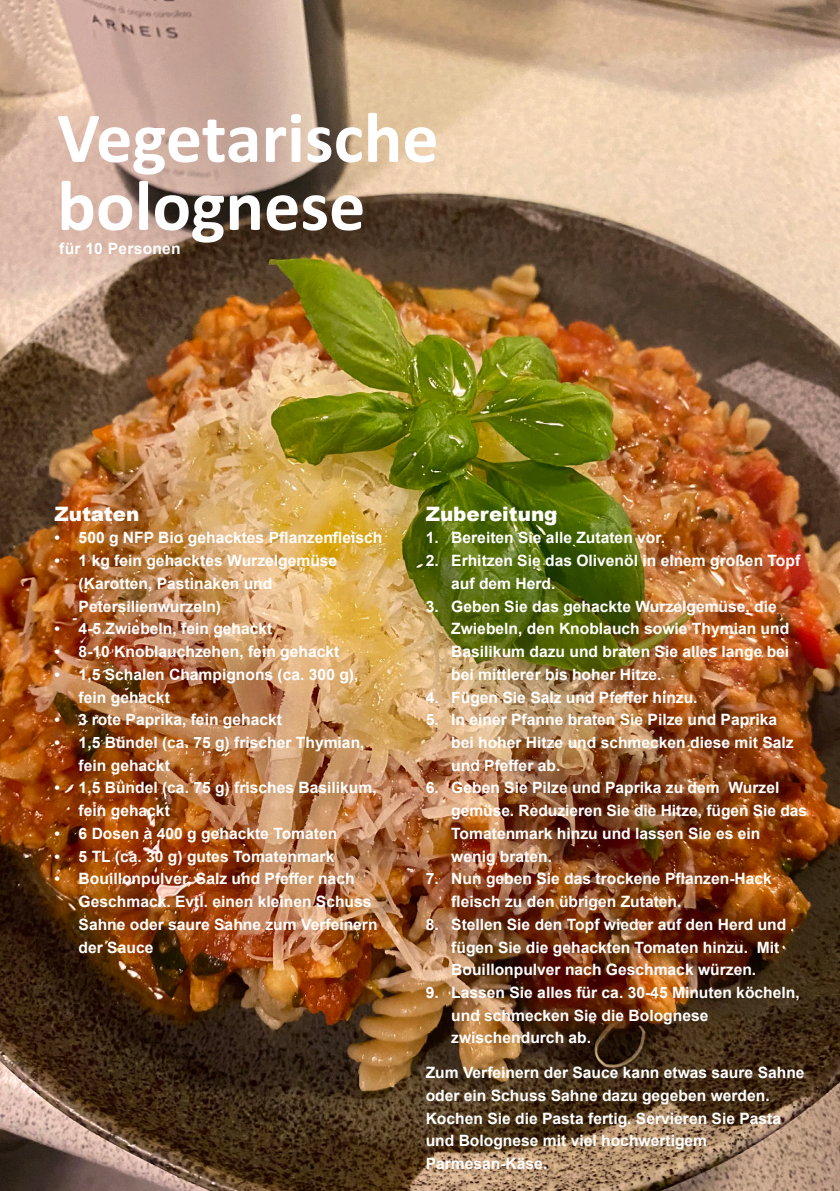
<style>
.page{position:relative;width:840px;height:1191px;background:#fff}
.page>*{position:absolute;margin:0;border:0;box-sizing:border-box;transform-origin:0 0}
.t1{font:700 72px "Calibri";color:#fff}
.t2{font:900 19.8px "Arial";color:#fff}
.t3{font:700 15.6px/22.8px "Arial";color:#fff}
</style>
<div class="page">
<img style="left:0;top:0;width:839px;height:1191px">
<p class="t1" style="left:57px;top:87px;width:383px">Vegetarische</p>
<p class="t1" style="left:57px;top:155px;width:309px">bolognese</p>
<p class="t3" style="left:59px;top:238px;width:123px">für 10 Personen</p>
<p class="t2" style="left:54px;top:499px;width:86px">Zutaten</p>
<p class="t3" style="left:54px;top:527px;width:329px">• 500 g NFP Bio gehacktes Pflanzenfleisch</p>
<p class="t3" style="left:79px;top:549px;width:260px;text-indent:-24px">• 1 kg fein gehacktes Wurzelgemüse (Karotten, Pastinaken und</p>
<p class="t3" style="left:79px;top:595px;width:144px">Petersilienwurzeln)</p>
<p class="t3" style="left:54px;top:617px;width:219px">• 4-5 Zwiebeln, fein gehackt</p>
<p class="t3" style="left:54px;top:640px;width:286px">• 8-10 Knoblauchzehen, fein gehackt</p>
<p class="t3" style="left:54px;top:663px;width:305px">• 1,5 Schalen Champignons (ca. 300 g),</p>
<p class="t3" style="left:79px;top:686px;width:93px">fein gehackt</p>
<p class="t3" style="left:54px;top:708px;width:229px">• 3 rote Paprika, fein gehackt</p>
<p class="t3" style="left:54px;top:731px;width:311px">• 1,5 Bündel (ca. 75 g) frischer Thymian,</p>
<p class="t3" style="left:79px;top:754px;width:93px">fein gehackt</p>
<p class="t3" style="left:54px;top:776px;width:323px">• 1,5 Bündel (ca. 75 g) frisches Basilikum,</p>
<p class="t3" style="left:79px;top:799px;width:93px">fein gehackt</p>
<p class="t3" style="left:54px;top:822px;width:284px">• 6 Dosen à 400 g gehackte Tomaten</p>
<p class="t3" style="left:54px;top:845px;width:281px">• 5 TL (ca. 30 g) gutes Tomatenmark</p>
<p class="t3" style="left:79px;top:867px;width:300px;text-indent:-24px">• Bouillonpulver, Salz und Pfeffer nach<br>Geschmack. Evtl. einen kleinen Schuss<br>Sahne oder saure Sahne zum Verfeinern</p>
<p class="t3" style="left:79px;top:936px;width:76px">der Sauce</p>
<p class="t2" style="left:425px;top:499px;width:133px">Zubereitung</p>
<p class="t3" style="left:425px;top:527px;width:241px">1. Bereiten Sie alle Zutaten vor.</p>
<p class="t3" style="left:451px;top:549px;width:350px;text-indent:-26px">2. Erhitzen Sie das Olivenöl in einem großen Topf auf dem Herd.</p>
<p class="t3" style="left:451px;top:595px;width:339px;text-indent:-26px">3. Geben Sie das gehackte Wurzelgemüse, die Zwiebeln, den Knoblauch sowie Thymian und Basilikum dazu und braten Sie alles lange bei bei mittlerer bis hoher Hitze.</p>
<p class="t3" style="left:425px;top:686px;width:273px">4. Fügen Sie Salz und Pfeffer hinzu.</p>
<p class="t3" style="left:451px;top:708px;width:344px;text-indent:-26px">5. In einer Pfanne braten Sie Pilze und Paprika bei hoher Hitze und schmecken diese mit Salz und Pfeffer ab.</p>
<p class="t3" style="left:451px;top:776px;width:357px;text-indent:-26px">6. Geben Sie Pilze und Paprika zu dem Wurzel gemüse. Reduzieren Sie die Hitze, fügen Sie das<br>Tomatenmark hinzu und lassen Sie es ein</p>
<p class="t3" style="left:451px;top:845px;width:102px">wenig braten.</p>
<p class="t3" style="left:451px;top:867px;width:322px;text-indent:-26px">7. Nun geben Sie das trockene Pflanzen-Hack fleisch zu den übrigen Zutaten.</p>
<p class="t3" style="left:451px;top:913px;width:336px;text-indent:-26px">8. Stellen Sie den Topf wieder auf den Herd und fügen Sie die gehackten Tomaten hinzu. Mit<br>Bouillonpulver nach Geschmack würzen.</p>
<p class="t3" style="left:451px;top:981px;width:350px;text-indent:-26px">9. Lassen Sie alles für ca. 30-45 Minuten köcheln, und schmecken Sie die Bolognese</p>
<p class="t3" style="left:451px;top:1026px;width:141px">zwischendurch ab.</p>
<p class="t3" style="left:425px;top:1061px;width:380px">Zum Verfeinern der Sauce kann etwas saure Sahne oder ein Schuss Sahne dazu gegeben werden.</p>
<p class="t3" style="left:425px;top:1107px;width:357px">Kochen Sie die Pasta fertig. Servieren Sie Pasta und Bolognese mit viel hochwertigem</p>
<p class="t3" style="left:425px;top:1152px;width:123px">Parmesan-Käse.</p>
</div>
